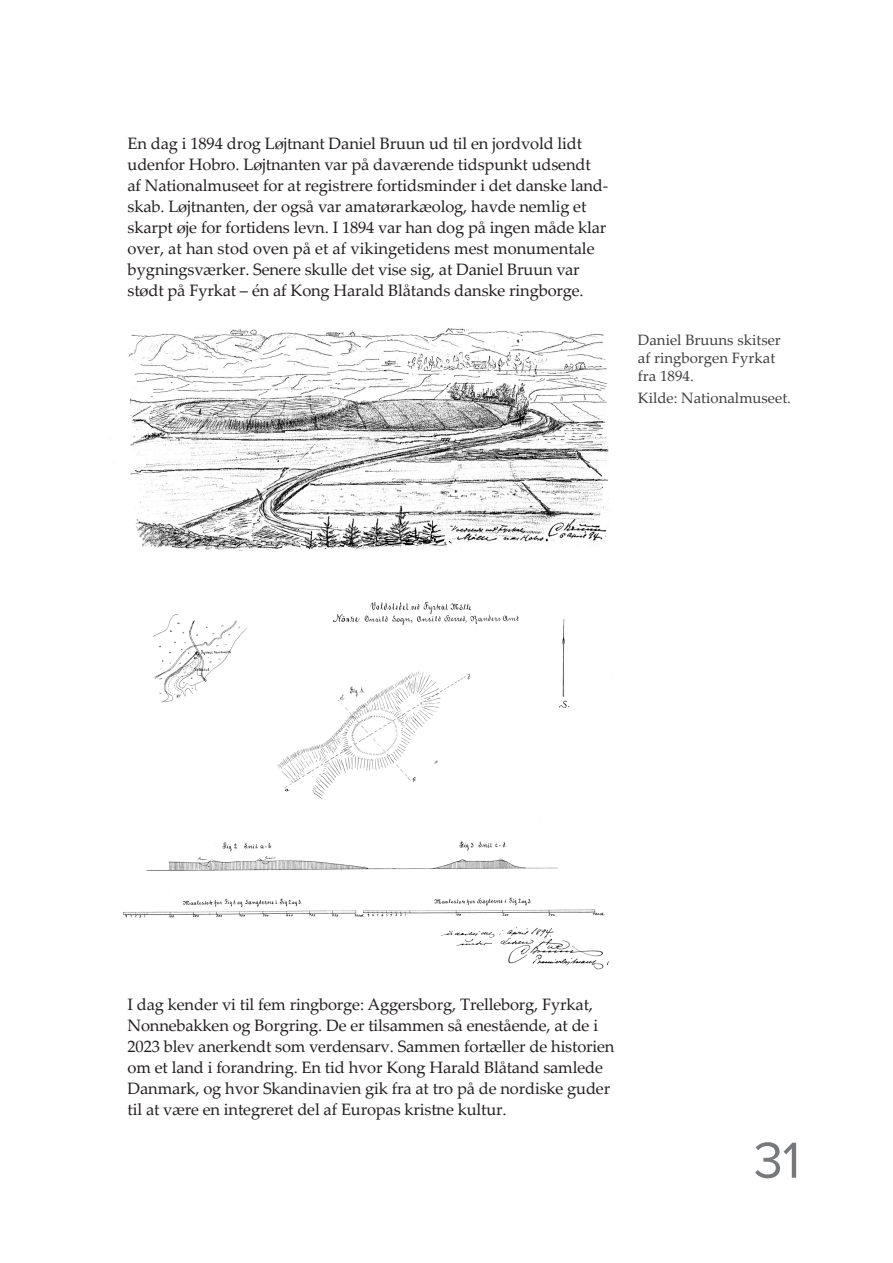
<style>
.page{position:relative;width:893px;height:1263px;background:#fff}
.page>*{position:absolute;margin:0;border:0;box-sizing:border-box;transform-origin:0 0}
.t1{font:52.5px "Proxima Nova";color:#76787b}
.Normal_0{font:16.5px/21px "Palatino Linotype";letter-spacing:-.01em;color:#231f20}
.Billedtekst{font:15px/18px "Palatino Linotype";color:#3e3e3f}
</style>
<div class="page">
<img style="left:128px;top:327px;width:481px;height:224px">
<img style="left:123px;top:602px;width:489px;height:368px">
<p class="Normal_0" style="left:128px;top:132px;width:482px">En dag i 1894 drog Løjtnant Daniel Bruun ud til en jordvold lidt udenfor Hobro. Løjtnanten var på daværende tidspunkt udsendt af Nationalmuseet for at registrere fortidsminder i det danske land&shy;skab. Løjtnanten, der også var amatørarkæolog, havde nemlig et skarpt øje for fortidens levn. I 1894 var han dog på ingen måde klar</p>
<p class="Normal_0" style="left:128px;top:237px;width:469px">over, at han stod oven på et af vikingetidens mest monumentale bygningsværker. Senere skulle det vise sig, at Daniel Bruun var stødt på Fyrkat – én af Kong Harald Blåtands danske ringborge.</p>
<p class="Billedtekst" style="left:638px;top:330px;width:144px">Daniel Bruuns skitser af ringborgen Fyrkat fra 1894.</p>
<p class="Billedtekst" style="left:638px;top:388px;width:155px">Kilde: Nationalmuseet.</p>
<p class="Normal_0" style="left:128px;top:993px;width:488px">I dag kender vi til fem ringborge: Aggersborg, Trelleborg, Fyrkat, Nonnebakken og Borgring. De er tilsammen så enestående, at de i 2023 blev anerkendt som verdensarv. Sammen fortæller de historien om et land i forandring. En tid hvor Kong Harald Blåtand samlede Danmark, og hvor Skandinavien gik fra at tro på de nordiske guder til at være en integreret del af Europas kristne kultur.</p>
<h1 class="t1" style="left:754px;top:1121px;width:48px">31</h1>
</div>
